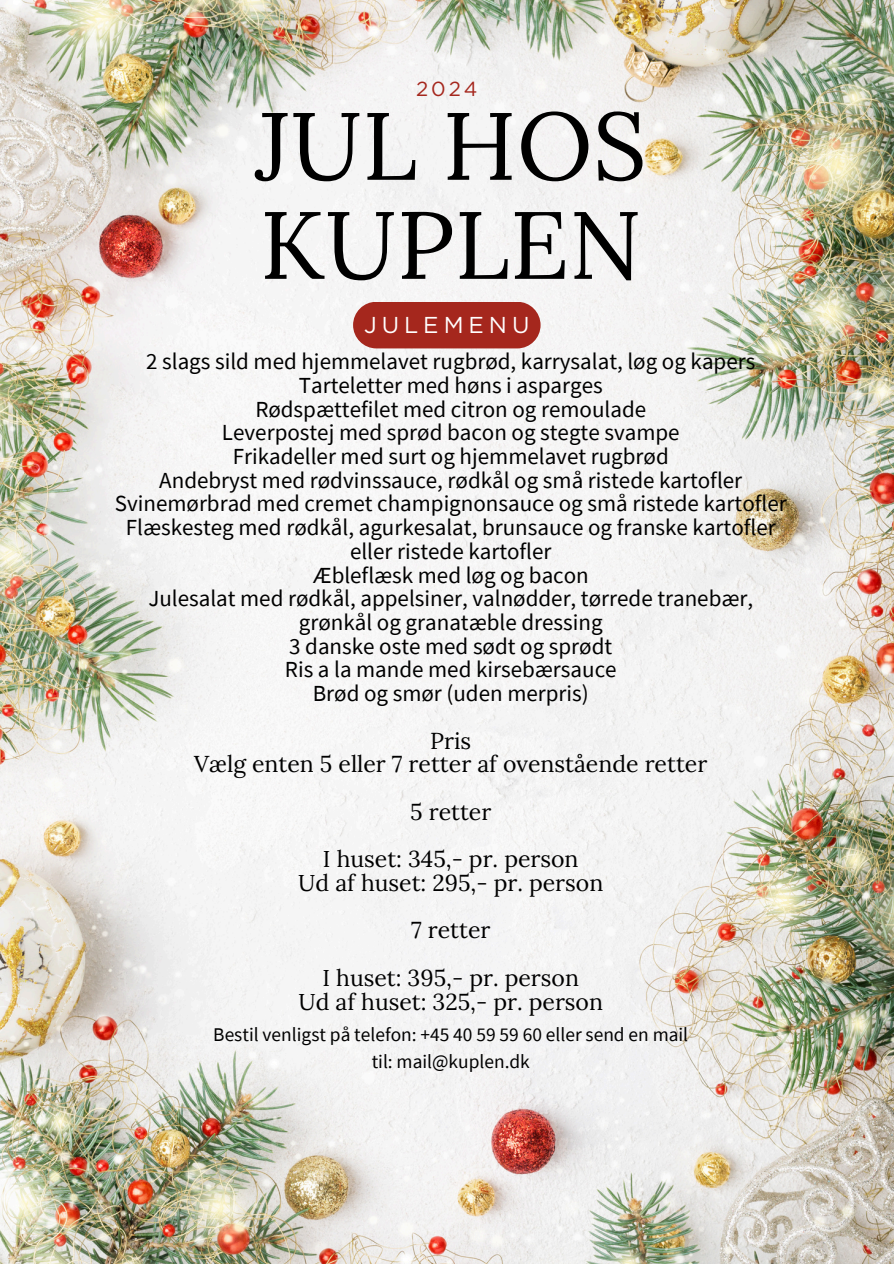
<style>
.page{position:relative;width:894px;height:1264px;background:#fff}
.page>*{position:absolute;margin:0;border:0;box-sizing:border-box;transform-origin:0 0}
.t1{font:95.4px/99px "Lora";color:#000}
.t2{font:22.95px/23.7px "Source Sans Pro";color:#000;text-align:center}
.t3{font:22.95px/23.7px "Lora";color:#000;text-align:center}
.t4{font:22.95px "Gotham";letter-spacing:.215em;color:#fff}
.t5{font:20.4px "Gotham";color:#a5271d}
.t6{font:19.35px/27px "Source Sans Pro";color:#000;text-align:center}
</style>
<div class="page">
<img style="left:0;top:0;width:893px;height:1263px">
<div style="left:353px;top:302px;width:187px;height:46px;background:#a5271d;border-radius:23px"></div>
<h3 class="t5" style="left:416px;top:76px;width:63px">2024</h3>
<h3 class="t1" style="left:255px;top:95px;width:393px">JUL HOS<br>KUPLEN</h3>
<h4 class="t4" style="left:364px;top:311px;width:167px">JULEMENU</h4>
<h1 class="t2" style="left:115px;top:349px;width:673px">2 slags sild med hjemmelavet rugbrød, karrysalat, løg og kapers Tarteletter med høns i asparges<br>Rødspættefilet med citron og remoulade<br>Leverpostej med sprød bacon og stegte svampe<br>Frikadeller med surt og hjemmelavet rugbrød<br>Andebryst med rødvinssauce, rødkål og små ristede kartofler Svinemørbrad med cremet champignonsauce og små ristede kartofler Flæskesteg med rødkål, agurkesalat, brunsauce og franske kartofler eller ristede kartofler<br>Æbleflæsk med løg og bacon<br>Julesalat med rødkål, appelsiner, valnødder, tørrede tranebær, grønkål og granatæble dressing<br>3 danske oste med sødt og sprødt<br>Ris a la mande med kirsebærsauce<br>Brød og smør (uden merpris)</h1>
<h2 class="t3" style="left:194px;top:728px;width:514px">Pris<br>Vælg enten 5 eller 7 retter af ovenstående retter</h2>
<p class="t3" style="left:410px;top:799px;width:83px">5 retter</p>
<h3 class="t3" style="left:298px;top:847px;width:306px">I huset: 345,- pr. person<br>Ud af huset: 295,- pr. person</h3>
<h3 class="t3" style="left:411px;top:918px;width:81px">7 retter</h3>
<h3 class="t3" style="left:298px;top:965px;width:306px">I huset: 395,- pr. person<br>Ud af huset: 325,- pr. person</h3>
<p class="t6" style="left:213px;top:1020px;width:476px">Bestil venligst på telefon: +45 40 59 59 60 eller send en mail til: mail@kuplen.dk</p>
</div>
